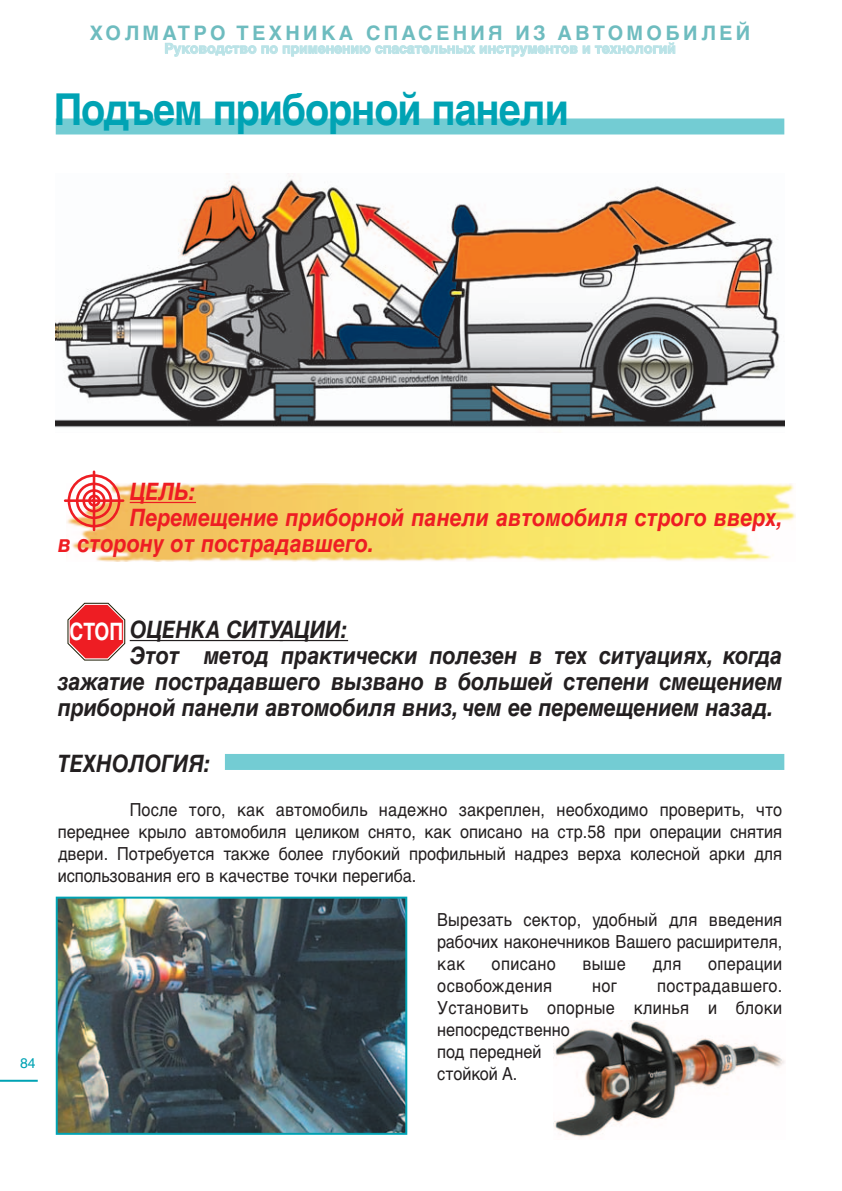
<style>
.page{position:relative;width:842px;height:1191px;background:#fff}
.page>*{position:absolute;margin:0;border:0;box-sizing:border-box;transform-origin:0 0}
.t1{font:700 44px "Helvetica Cyr";letter-spacing:-.03em;color:#00a3b4;scale:.9 1}
.t2{font:24px "Helvetica Cyr Bold Inclined";letter-spacing:-.005em;color:#231f20;scale:.9 1}
.t3{font:24px "Helvetica Cyr Bold Inclined";color:#ee1d23;scale:.9 1}
.t4{font:700 20px "Helvetica Cyr";letter-spacing:.165em;color:#6ebcbf}
.t5{font:18px/22px "Helvetica Cyr Upright";color:#231f20;text-align:justify;scale:.9 1}
.t6{font:18px "Helvetica Cyr Upright";letter-spacing:.02em;color:#231f20;scale:.9 1}
.t7{font:700 14px "Helvetica Cyr";color:#bae3e7}
.t8{font:14px "Helvetica Cyr Upright";color:#00a3b4}
.s1{font-family:"Helvetica Cyr";font-weight:700;color:#fff}
</style>
<div class="page">
<img style="left:553px;top:1020px;width:232px;height:117px">
<hr style="left:0;top:1079px;width:38px;height:2px;background:#00a3b4">
<img style="left:66px;top:483px;width:729px;height:79px">
<div style="left:56px;top:118px;width:728px;height:16px;background:#73ccd3"></div>
<img style="left:56px;top:173px;width:728px;height:255px">
<hr style="left:130px;top:502px;width:66px;height:1px;background:#ee1d23">
<hr style="left:130px;top:640px;width:153px;height:1px;background:#231f20">
<hr style="left:280px;top:640px;width:68px;height:1px;background:#231f20">
<img style="left:59px;top:899px;width:345px;height:232px">
<div style="left:56px;top:896px;width:351px;height:238px;border:2px solid #00a3b4"></div>
<div style="left:225px;top:754px;width:559px;height:16px;background:#73ccd3"></div>
<hr style="left:93px;top:499px;width:30px;height:3px;background:#ee1d23">
<svg style="left:66px;top:473px;width:56px;height:55px"></svg>
<hr style="left:65px;top:499px;width:29px;height:3px;background:#ee1d23">
<hr style="left:93px;top:500px;width:2px;height:30px;background:#ee1d23">
<hr style="left:93px;top:472px;width:2px;height:28px;background:#ee1d23">
<svg style="left:68px;top:603px;width:57px;height:57px"></svg>
<p class="t4" style="left:90px;top:25px;width:662px">XOЛМАТРО ТЕХНИКА СПАСЕНИЯ ИЗ АВТОМОБИЛЕЙ</p>
<p class="t7" style="left:164px;top:43px;width:513px">Руководство по применению спасательных инструментов и технологий</p>
<h1 class="t1" style="left:54px;top:92px;width:574px">Подъем приборной панели</h1>
<h2 class="t3" style="left:130px;top:482px;width:75px">ЦЕЛЬ:</h2>
<h2 class="t3" style="left:130px;top:508px;width:727px">Перемещение приборной панели автомобиля строго вверх,</h2>
<h2 class="t3" style="left:58px;top:534px;width:353px">в сторону от пострадавшего.</h2>
<p class="t8" style="left:20px;top:1057px;width:17px">84</p>
<h2 class="t2" style="left:70px;top:620px;width:311px"><span class="s1">СТОП</span> ОЦЕНКА СИТУАЦИИ:</h2>
<h2 class="t2" style="left:130px;top:646px;width:726px">Этот метод практически полезен в тех ситуациях, когда</h2>
<h2 class="t2" style="left:58px;top:672px;width:806px">зажатие пострадавшего вызвано в большей степени смещением</h2>
<h2 class="t2" style="left:58px;top:698px;width:796px">приборной панели автомобиля вниз, чем ее перемещением назад.</h2>
<h2 class="t2" style="left:58px;top:754px;width:172px">ТЕХНОЛОГИЯ:</h2>
<p class="t5" style="left:58px;top:799px;width:806px;text-indent:72px">После того, как автомобиль надежно закреплен, необходимо проверить, что переднее крыло автомобиля целиком снято, как описано на стр.58 при операции снятия двери. Потребуется также более глубокий профильный надрез верха колесной арки для использования его в качестве точки перегиба.</p>
<p class="t5" style="left:437px;top:909px;width:385px">Вырезать сектор, удобный для введения рабочих наконечников Вашего расширителя, как</p>
<p class="t6" style="left:492px;top:956px;width:73px">описано</p>
<p class="t5" style="left:582px;top:953px;width:50px">выше</p>
<p class="t5" style="left:652px;top:953px;width:34px">для</p>
<p class="t6" style="left:708px;top:956px;width:84px">операции</p>
<p class="t6" style="left:437px;top:978px;width:129px">освобождения</p>
<p class="t5" style="left:592px;top:975px;width:29px">ног</p>
<p class="t5" style="left:437px;top:975px;width:385px;text-align:left;text-indent:220px">пострадавшего.<br>Установить опорные клинья и блоки непосредственно<br>под передней<br>стойкой А.</p>
</div>
